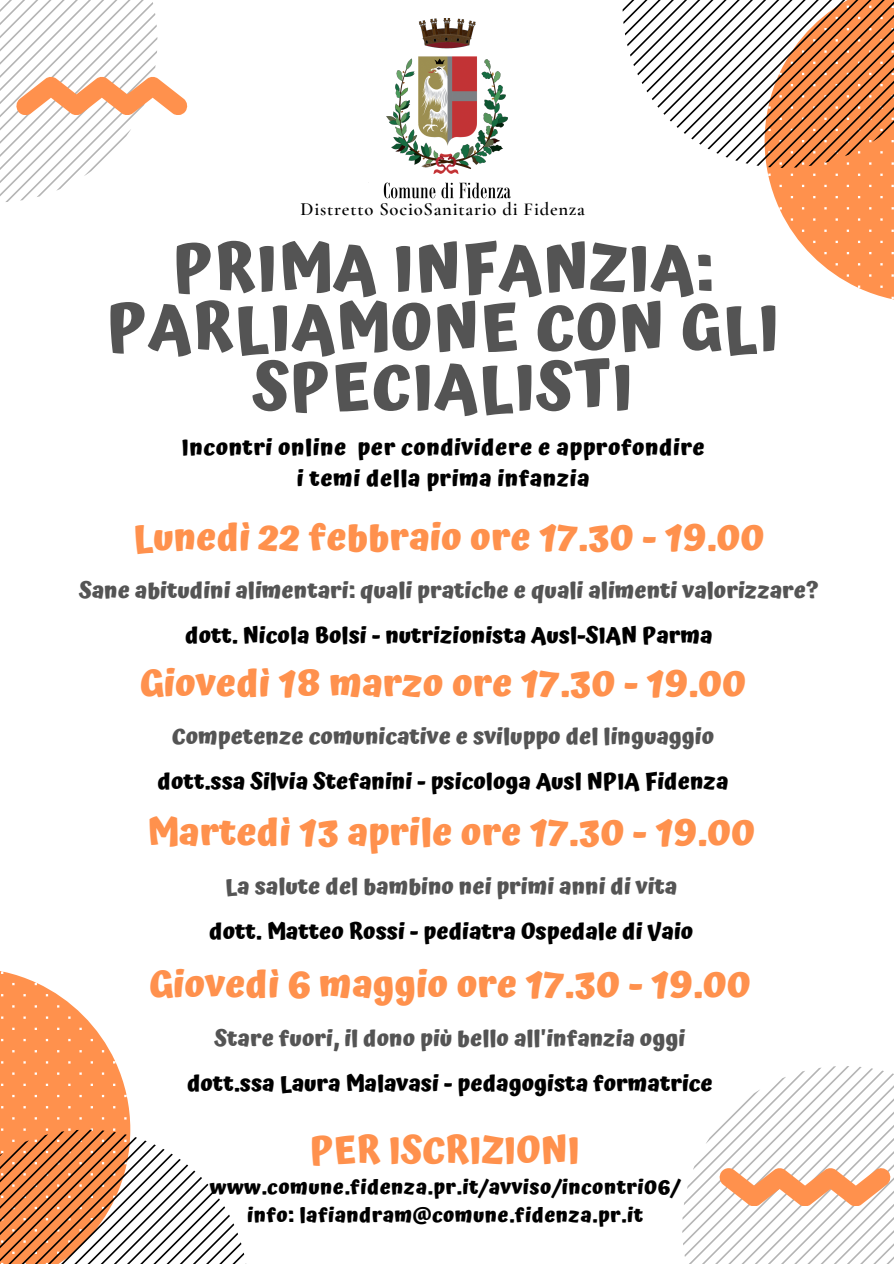
<style>
.page{position:relative;width:894px;height:1264px;background:#fff}
.page>*{position:absolute;margin:0;border:0;box-sizing:border-box;transform-origin:0 0}
.t1{font:700 63.75px/59.4px "Atma";letter-spacing:.02em;color:#545454;text-align:center}
.t2{font:700 37.5px "Atma";color:#ff914d}
.t3{font:700 22.5px "Atma";color:#545454}
.t4{font:700 22.5px "Atma";color:#000}
.t5{font:700 22.5px "Atma";letter-spacing:.02em;color:#000}
.t6{font:700 20.4px "Atma";letter-spacing:.02em;color:#000}
.t7{font:600 18.6px "Cormorant Garamond";letter-spacing:.04em;color:#000}
</style>
<div class="page">
<svg style="left:622px;top:0;width:271px;height:300px"></svg>
<svg style="left:0;top:0;width:187px;height:202px"></svg>
<svg style="left:0;top:971px;width:246px;height:293px"></svg>
<svg style="left:682px;top:1066px;width:211px;height:197px"></svg>
<img style="left:368px;top:18px;width:143px;height:181px">
<p class="t7" style="left:300px;top:198px;width:286px">Distretto SocioSanitario di Fidenza</p>
<p class="t1" style="left:106px;top:238px;width:674px">PRIMA INFANZIA:<br>PARLIAMONE CON GLI<br>SPECIALISTI</p>
<p class="t5" style="left:181px;top:434px;width:524px">Incontri online per condividere e approfondire</p>
<p class="t5" style="left:297px;top:465px;width:294px">i temi della prima infanzia</p>
<p class="t2" style="left:133px;top:515px;width:632px">Lunedì 22 febbraio ore 17.30 - 19.00</p>
<p class="t3" style="left:79px;top:577px;width:740px">Sane abitudini alimentari: quali pratiche e quali alimenti valorizzare?</p>
<p class="t4" style="left:185px;top:622px;width:528px">dott. Nicola Bolsi - nutrizionista Ausl-SIAN Parma</p>
<p class="t2" style="left:140px;top:660px;width:608px">Giovedì 18 marzo ore 17.30 - 19.00</p>
<p class="t3" style="left:172px;top:723px;width:543px">Competenze comunicative e sviluppo del linguaggio</p>
<p class="t4" style="left:158px;top:768px;width:572px">dott.ssa Silvia Stefanini - psicologa Ausl NPIA Fidenza</p>
<p class="t2" style="left:147px;top:810px;width:609px">Martedì 13 aprile ore 17.30 - 19.00</p>
<p class="t3" style="left:225px;top:873px;width:453px">La salute del bambino nei primi anni di vita</p>
<p class="t4" style="left:209px;top:918px;width:485px">dott. Matteo Rossi - pediatra Ospedale di Vaio</p>
<p class="t2" style="left:149px;top:962px;width:603px">Giovedì 6 maggio ore 17.30 - 19.00</p>
<p class="t3" style="left:214px;top:1024px;width:472px">Stare fuori, il dono più bello all'infanzia oggi</p>
<p class="t4" style="left:187px;top:1069px;width:527px">dott.ssa Laura Malavasi - pedagogista formatrice</p>
<p class="t2" style="left:309px;top:1128px;width:271px">PER ISCRIZIONI</p>
<p class="t6" style="left:210px;top:1174px;width:471px">www.comune.fidenza.pr.it/avviso/incontri06/</p>
<p class="t6" style="left:247px;top:1203px;width:397px">info: lafiandram@comune.fidenza.pr.it</p>
</div>
